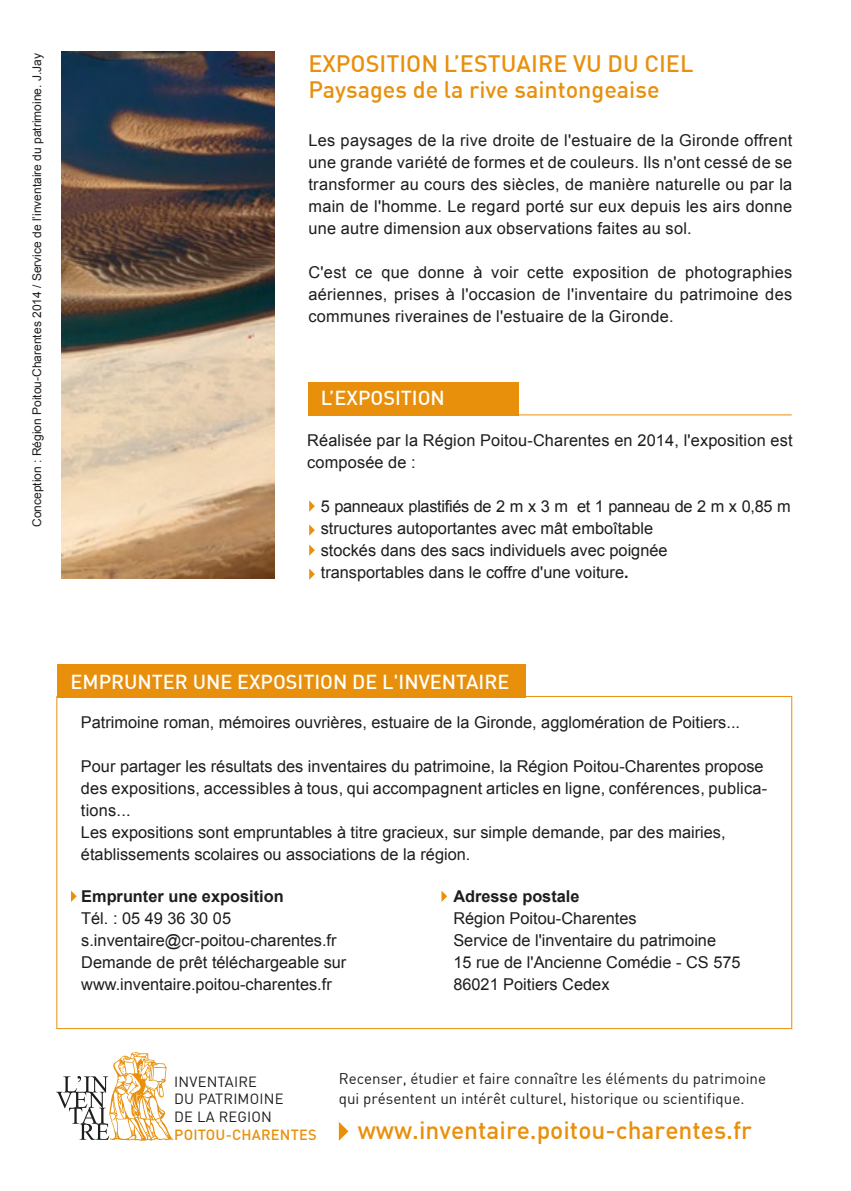
<style>
.page{position:relative;width:851px;height:1191px;background:#fff}
.page>*{position:absolute;margin:0;border:0;box-sizing:border-box;transform-origin:0 0}
.t1{font:24.4px "DIN Medium";color:#e8900c}
.t2{font:500 23.4px/26px "DIN";color:#e8900c}
.t3{font:500 19.8px "DIN";color:#fff}
.t4{font:16.4px/22px "Arial";color:#1d1d1b}
.t5{font:700 16.4px "Arial";color:#1d1d1b}
.t6{font:15.2px/20px "DIN Regular";color:#1d1d1b}
.t7{font:14.6px/17.6px "DIN";letter-spacing:.015em;color:#1d1d1b}
.t8{font:500 14.6px "DIN";letter-spacing:.015em;color:#e8900c}
.t9{font:12px "Arial";color:#1d1d1b}
.s1{font-weight:700}
</style>
<div class="page">
<img style="left:61px;top:52px;width:213px;height:526px">
<svg style="left:56px;top:1052px;width:118px;height:89px"></svg>
<svg style="left:339px;top:1122px;width:9px;height:18px"></svg>
<svg style="left:71px;top:890px;width:6px;height:12px"></svg>
<svg style="left:441px;top:890px;width:6px;height:12px"></svg>
<svg style="left:309px;top:500px;width:6px;height:12px"></svg>
<svg style="left:309px;top:524px;width:6px;height:12px"></svg>
<svg style="left:309px;top:544px;width:6px;height:12px"></svg>
<svg style="left:309px;top:568px;width:6px;height:12px"></svg>
<div style="left:57px;top:664px;width:468px;height:33px;background:#e8900c"></div>
<div style="left:309px;top:382px;width:210px;height:33px;background:#e8900c"></div>
<hr style="left:413px;top:414px;width:378px;height:1px;background:#e8900c">
<p class="t9" style="left:29px;top:527px;width:475px;rotate:-90deg">Conception : Région Poitou-Charentes 2014 / Service de l’inventaire du patrimoine. J.Jay</p>
<h2 class="t2" style="left:308px;top:50px;width:386px">EXPOSITION L’ESTUAIRE VU DU CIEL<br>Paysages de la rive saintongeaise</h2>
<p class="t4" style="left:308px;top:129px;width:485px;text-align:justify">Les paysages de la rive droite de l'estuaire de la Gironde offrent une grande variété de formes et de couleurs. Ils n'ont cessé de se transformer au cours des siècles, de manière naturelle ou par la main de l'homme. Le regard porté sur eux depuis les airs donne une autre dimension aux observations faites au sol.</p>
<p class="t4" style="left:308px;top:261px;width:485px;text-align:justify">C'est ce que donne à voir cette exposition de photographies aériennes, prises à l'occasion de l'inventaire du patrimoine des communes riveraines de l'estuaire de la Gironde.</p>
<p class="t3" style="left:321px;top:385px;width:125px">L’EXPOSITION</p>
<p class="t4" style="left:307px;top:430px;width:487px">Réalisée par la Région Poitou-Charentes en 2014, l'exposition est composée de :</p>
<p class="t4" style="left:321px;top:496px;width:471px">5 panneaux plastifiés de 2 m x 3 m et 1 panneau de 2 m x 0,85 m structures autoportantes avec mât emboîtable<br>stockés dans des sacs individuels avec poignée<br>transportables dans le coffre d'une voiture<span class="s1">.</span></p>
<p class="t3" style="left:71px;top:669px;width:440px">EMPRUNTER UNE EXPOSITION DE L'INVENTAIRE</p>
<p class="t4" style="left:81px;top:711px;width:660px">Patrimoine roman, mémoires ouvrières, estuaire de la Gironde, agglomération de Poitiers...</p>
<p class="t4" style="left:81px;top:755px;width:687px">Pour partager les résultats des inventaires du patrimoine, la Région Poitou-Charentes propose des expositions, accessibles à tous, qui accompagnent articles en ligne, conférences, publica&shy;tions...<br>Les expositions sont empruntables à titre gracieux, sur simple demande, par des mairies, établissements scolaires ou associations de la région.</p>
<p class="t5" style="left:81px;top:885px;width:204px">Emprunter une exposition</p>
<p class="t4" style="left:81px;top:907px;width:266px">Tél. : 05 49 36 30 05 s.inventaire@cr-poitou-charentes.fr Demande de prêt téléchargeable sur www.inventaire.poitou-charentes.fr</p>
<p class="t5" style="left:453px;top:885px;width:128px">Adresse postale</p>
<p class="t4" style="left:453px;top:907px;width:289px">Région Poitou-Charentes<br>Service de l'inventaire du patrimoine<br>15 rue de l'Ancienne Comédie - CS 575<br>86021 Poitiers Cedex</p>
<p class="t7" style="left:174px;top:1072px;width:111px">INVENTAIRE<br>DU PATRIMOINE<br>DE LA REGION</p>
<p class="t8" style="left:174px;top:1125px;width:144px">POITOU-CHARENTES</p>
<p class="t6" style="left:339px;top:1068px;width:429px">Recenser, étudier et faire connaître les éléments du patrimoine qui présentent un intérêt culturel, historique ou scientifique.</p>
<h1 class="t1" style="left:357px;top:1114px;width:395px">www.inventaire.poitou-charentes.fr</h1>
</div>
